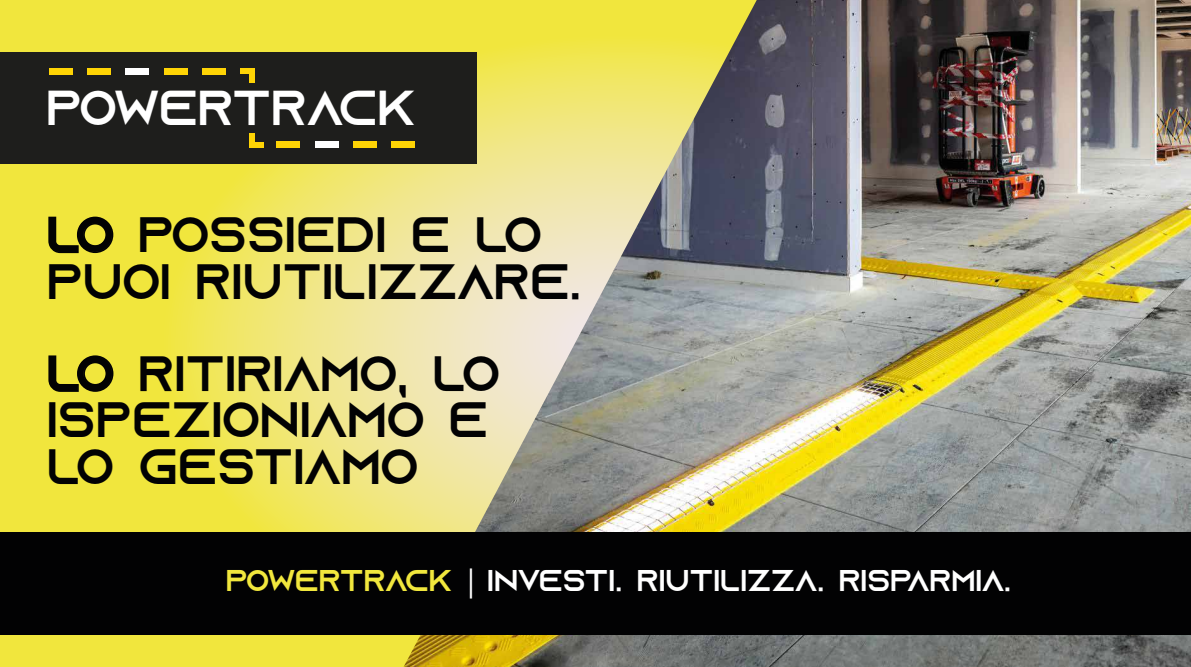
<style>
.page{position:relative;width:1191px;height:667px;background:#fff}
.page>*{position:absolute;margin:0;border:0;box-sizing:border-box;transform-origin:0 0}
.t1{font:49.6px/46.3px "Azonix";color:#020203}
.t2{font:49px "Azonix";letter-spacing:-.035em;color:#fff}
.t3{font:30px "Azonix";color:#fff}
.s1{color:#f1e73d}
.s2{font-family:"Myriad Pro"}
</style>
<div class="page">
<svg style="left:0;top:0;width:403px;height:666px;background:#f0e554"></svg>
<img style="left:403px;top:0;width:788px;height:666px">
<svg style="left:48px;top:216px;width:66px;height:38px;background:#c1b831"></svg>
<svg style="left:48px;top:354px;width:66px;height:38px;background:#c1b831"></svg>
<div style="left:0;top:52px;width:476px;height:112px;background:#1e1e1c"></div>
<div style="left:249px;top:133px;width:6px;height:15px;background:#ffd405"></div>
<div style="left:249px;top:142px;width:14px;height:6px;background:#ffd405"></div>
<div style="left:249px;top:68px;width:6px;height:15px;background:#ffd405"></div>
<div style="left:240px;top:68px;width:15px;height:6px;background:#ffd405"></div>
<div style="left:49px;top:68px;width:24px;height:6px;background:#ffd405"></div>
<div style="left:87px;top:68px;width:24px;height:6px;background:#ffd405"></div>
<div style="left:125px;top:68px;width:24px;height:6px;background:#fff"></div>
<div style="left:164px;top:68px;width:23px;height:6px;background:#ffd405"></div>
<div style="left:202px;top:68px;width:24px;height:6px;background:#ffd405"></div>
<div style="left:276px;top:142px;width:24px;height:6px;background:#ffd405"></div>
<div style="left:314px;top:142px;width:24px;height:6px;background:#fff"></div>
<div style="left:353px;top:142px;width:24px;height:6px;background:#ffd405"></div>
<div style="left:391px;top:142px;width:24px;height:6px;background:#ffd405"></div>
<div style="left:0;top:531px;width:1191px;height:103px;background:#020203"></div>
<p class="t2" style="left:46px;top:86px;width:372px">POWERTRACK</p>
<p class="t1" style="left:47px;top:214px;width:536px">LO POSSIEDI E LO<br>PUOI RIUTILIZZARE.</p>
<p class="t1" style="left:47px;top:352px;width:454px">LO RITIRIAMO, LO<br>ISPEZIONIAMO E<br>LO GESTIAMO</p>
<p class="t3" style="left:226px;top:567px;width:786px"><span class="s1">POWERTRACK</span> <span class="s2">|</span> INVESTI. RIUTILIZZA. RISPARMIA.</p>
</div>
